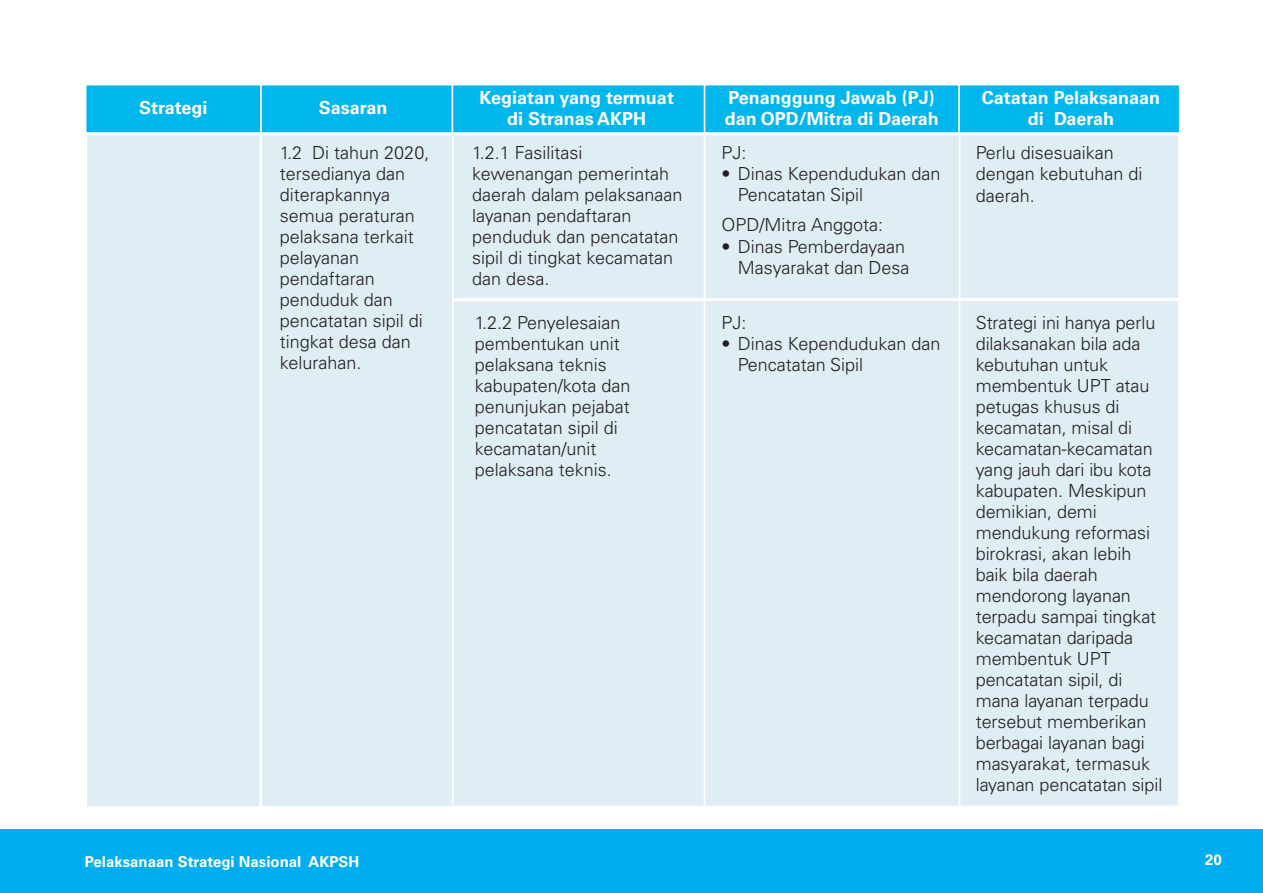
<style>
.page{position:relative;width:1263px;height:893px;background:#fff}
.page>*{position:absolute;margin:0;border:0;box-sizing:border-box;transform-origin:0 0}
.t1{font:300 18px/21px "Univers LT Pro 45";color:#231f20}
.t2{font:700 18px/21px "Univers LT Pro 65";color:#fff;text-align:center}
.t3{font:700 15px "Univers LT Pro 65";color:#fff}
</style>
<div class="page">
<div style="left:86px;top:134px;width:175px;height:674px;background:#dfedf4;border:2px solid #fff"></div>
<div style="left:261px;top:134px;width:192px;height:674px;background:#dfedf4;border:2px solid #fff"></div>
<div style="left:452px;top:300px;width:253px;height:507px;background:#dfedf4;border:2px solid #fff"></div>
<div style="left:704px;top:299px;width:256px;height:508px;background:#dfedf4;border:2px solid #fff"></div>
<div style="left:959px;top:134px;width:221px;height:165px;background:#dfedf4;border:2px solid #fff"></div>
<div style="left:959px;top:299px;width:221px;height:508px;background:#dfedf4;border:2px solid #fff"></div>
<div style="left:704px;top:134px;width:256px;height:166px;background:#dfedf4;border:2px solid #fff"></div>
<div style="left:452px;top:134px;width:253px;height:166px;background:#dfedf4;border:2px solid #fff"></div>
<div style="left:85px;top:84px;width:177px;height:50px;background:#00b7ed;border:2px solid #fff"></div>
<div style="left:260px;top:84px;width:193px;height:50px;background:#00b7ed;border:2px solid #fff"></div>
<div style="left:452px;top:84px;width:253px;height:50px;background:#00b7ed;border:2px solid #fff"></div>
<div style="left:958px;top:84px;width:222px;height:50px;background:#00b7ed;border:2px solid #fff"></div>
<div style="left:704px;top:84px;width:256px;height:50px;background:#00b7ed;border:2px solid #fff"></div>
<div style="left:0;top:829px;width:1262px;height:64px;background:#00aeef"></div>
<p class="t2" style="left:139px;top:98px;width:70px">Strategi</p>
<p class="t2" style="left:319px;top:98px;width:70px">Sasaran</p>
<p class="t2" style="left:479px;top:87px;width:196px">Kegiatan yang termuat di Stranas AKPH</p>
<p class="t2" style="left:725px;top:87px;width:215px;text-align:left">Penanggung Jawab (PJ) dan OPD/Mitra di Daerah</p>
<p class="t2" style="left:982px;top:87px;width:180px">Catatan Pelaksanaan di Daerah</p>
<p class="t1" style="left:280px;top:142px;width:151px">1.2 Di tahun 2020, tersedianya dan diterapkannya semua peraturan pelaksana terkait pelayanan pendaftaran penduduk dan pencatatan sipil di tingkat desa dan kelurahan.</p>
<p class="t1" style="left:721px;top:143px;width:27px">PJ:</p>
<p class="t1" style="left:472px;top:142px;width:212px">1.2.1 Fasilitasi kewenangan pemerintah daerah dalam pelaksanaan layanan pendaftaran penduduk dan pencatatan sipil di tingkat kecamatan dan desa.</p>
<p class="t1" style="left:475px;top:312px;width:157px">1.2.2 Penyelesaian pembentukan unit pelaksana teknis kabupaten/kota dan penunjukan pejabat pencatatan sipil di kecamatan/unit pelaksana teknis.</p>
<p class="t1" style="left:976px;top:143px;width:168px">Perlu disesuaikan dengan kebutuhan di daerah.</p>
<p class="t1" style="left:738px;top:164px;width:204px;text-indent:-16px">• Dinas Kependudukan dan<br>Pencatatan Sipil</p>
<p class="t1" style="left:721px;top:215px;width:163px">OPD/Mitra Anggota:</p>
<p class="t1" style="left:721px;top:236px;width:190px;text-align:right">• Dinas Pemberdayaan<br>Masyarakat dan Desa</p>
<p class="t1" style="left:721px;top:312px;width:27px">PJ:</p>
<p class="t1" style="left:738px;top:333px;width:204px;text-indent:-16px">• Dinas Kependudukan dan<br>Pencatatan Sipil</p>
<p class="t1" style="left:976px;top:312px;width:188px">Strategi ini hanya perlu dilaksanakan bila ada kebutuhan untuk membentuk UPT atau petugas khusus di kecamatan, misal di kecamatan-kecamatan yang jauh dari ibu kota kabupaten. Meskipun demikian, demi mendukung reformasi birokrasi, akan lebih baik bila daerah mendorong layanan terpadu sampai tingkat kecamatan daripada membentuk UPT pencatatan sipil, di mana layanan terpadu tersebut memberikan berbagai layanan bagi masyarakat, termasuk layanan pencatatan sipil</p>
<p class="t3" style="left:85px;top:852px;width:276px">Pelaksanaan Strategi Nasional AKPSH</p>
<p class="t3" style="left:1205px;top:851px;width:18px">20</p>
</div>
